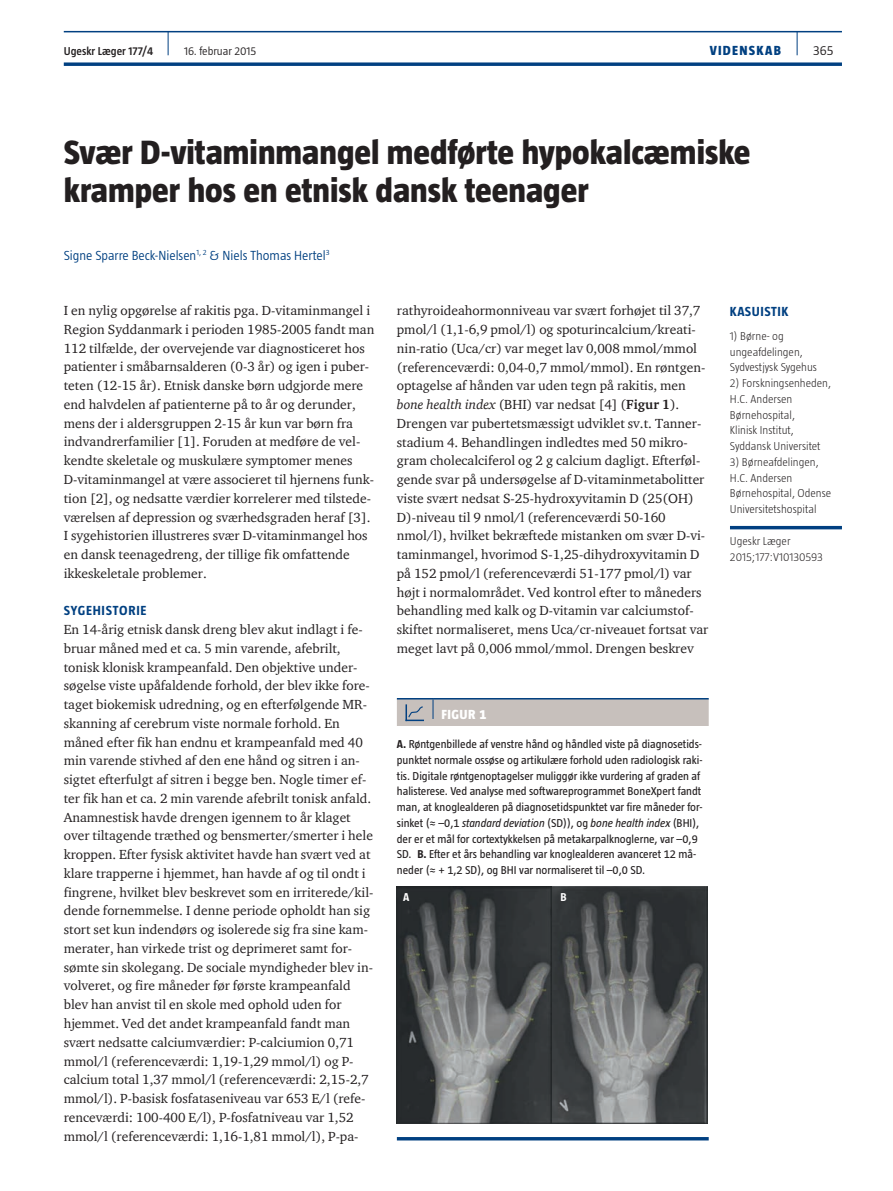
<style>
.page{position:relative;width:893px;height:1191px;background:#fff}
.page>*{position:absolute;margin:0;border:0;box-sizing:border-box;transform-origin:0 0}
.t1{font:800 34.5px/38.2px "Taz";color:#231f20}
.t2{font:13.5px/18.8px "ITC Charter Com";color:#231f20}
.t3{font:300 13.5px "Taz";color:#014081}
.t4{font:700 13.5px "Taz";letter-spacing:.05em;color:#014081}
.t5{font:800 13.5px "Taz";letter-spacing:.095em;color:#014081}
.t6{font:800 13.5px "Taz";color:#fff}
.t7{font:300 13.5px "Taz";color:#231f20}
.t8{font:11.7px/15.8px "Taz";color:#231f20}
.t9{font:300 11.7px/15.8px "Taz";color:#231f20}
.t10{font:600 11.7px "Taz";color:#231f20}
.t11{font:300 11.7px "Taz";color:#231f20}
.t12{font:700 11.7px "Taz";color:#fff}
.s1{font-style:italic}
.s2{font-weight:700}
</style>
<div class="page">
<hr style="left:64px;top:31px;width:778px;height:1px;background:#014081">
<svg style="left:64px;top:62px;width:778px;height:4px;background:#235991"></svg>
<svg style="left:797px;top:32px;width:1px;height:23px"></svg>
<svg style="left:168px;top:32px;width:1px;height:23px"></svg>
<hr style="left:730px;top:526px;width:112px;height:3px;background:#014081">
<hr style="left:397px;top:698px;width:36px;height:1px;background:#014081">
<hr style="left:433px;top:698px;width:276px;height:1px;background:#014081">
<div style="left:397px;top:699px;width:312px;height:27px;background:#c7c0bc"></div>
<img style="left:397px;top:887px;width:310px;height:236px">
<hr style="left:397px;top:1137px;width:312px;height:3px;background:#014081">
<p class="t10" style="left:64px;top:45px;width:91px">Ugeskr Læger 177/4</p>
<p class="t11" style="left:184px;top:45px;width:74px">16. februar 2015</p>
<p class="t5" style="left:710px;top:43px;width:73px">VIDENSKAB</p>
<p class="t7" style="left:813px;top:43px;width:22px">365</p>
<h1 class="t1" style="left:64px;top:133px;width:688px">Svær D-vitaminmangel medførte hypokalcæmiske kramper hos en etnisk dansk teenager</h1>
<p class="t3" style="left:64px;top:248px;width:267px">Signe Sparre Beck-Nielsen<sup>1,</sup> <sup>2</sup> &amp; Niels Thomas Hertel<sup>3</sup></p>
<p class="t2" style="left:64px;top:301px;width:312px">I en nylig opgørelse af rakitis pga. D-vitaminmangel i Region Syddanmark i perioden 1985-2005 fandt man 112 tilfælde, der overvejende var diagnosticeret hos patienter i småbarnsalderen (0-3 år) og igen i puber&shy;teten (12-15 år). Etnisk danske børn udgjorde mere end halvdelen af patienterne på to år og derunder, mens der i aldersgruppen 2-15 år kun var børn fra indvandrerfamilier [1]. Foruden at medføre de vel&shy;kendte skeletale og muskulære symptomer menes D-vitaminmangel at være associeret til hjernens funk&shy;tion [2], og nedsatte værdier korrelerer med tilstede&shy;værelsen af depression og sværhedsgraden heraf [3].<br>I sygehistorien illustreres svær D-vitaminmangel hos en dansk teenagedreng, der tillige fik omfattende ikkeskeletale problemer.</p>
<p class="t4" style="left:64px;top:603px;width:84px">SYGEHISTORIE</p>
<p class="t2" style="left:64px;top:620px;width:311px">En 14-årig etnisk dansk dreng blev akut indlagt i fe&shy;bruar måned med et ca. 5 min varende, afebrilt, tonisk klonisk krampeanfald. Den objektive under&shy;søgelse viste upåfaldende forhold, der blev ikke fore&shy;taget biokemisk udredning, og en efterfølgende MR&shy;skanning af cerebrum viste normale forhold. En måned efter fik han endnu et krampeanfald med 40 min varende stivhed af den ene hånd og sitren i an&shy;sigtet efterfulgt af sitren i begge ben. Nogle timer ef&shy;ter fik han et ca. 2 min varende afebrilt tonisk anfald.<br>Anamnestisk havde drengen igennem to år klaget over tiltagende træthed og bensmerter/smerter i hele kroppen. Efter fysisk aktivitet havde han svært ved at klare trapperne i hjemmet, han havde af og til ondt i fingrene, hvilket blev beskrevet som en irriterede/kil&shy;dende fornemmelse. I denne periode opholdt han sig stort set kun indendørs og isolerede sig fra sine kam&shy;merater, han virkede trist og deprimeret samt for&shy;sømte sin skolegang. De sociale myndigheder blev in&shy;volveret, og fire måneder før første krampeanfald blev han anvist til en skole med ophold uden for hjemmet. Ved det andet krampeanfald fandt man svært nedsatte calciumværdier: P-calciumion 0,71 mmol/l (referenceværdi: 1,19-1,29 mmol/l) og P&shy;calcium total 1,37 mmol/l (referenceværdi: 2,15-2,7 mmol/l). P-basisk fosfataseniveau var 653 E/l (refe&shy;renceværdi: 100-400 E/l), P-fosfatniveau var 1,52 mmol/l (referenceværdi: 1,16-1,81 mmol/l), P-pa-</p>
<p class="t2" style="left:397px;top:301px;width:313px">rathyroideahormonniveau var svært forhøjet til 37,7 pmol/l (1,1-6,9 pmol/l) og spoturincalcium/kreati&shy;nin-ratio (Uca/cr) var meget lav 0,008 mmol/mmol (referenceværdi: 0,04-0,7 mmol/mmol). En røntgen&shy;optagelse af hånden var uden tegn på rakitis, men <span class="s1">bone health index</span> (BHI) var nedsat [4] (<span class="s2">Figur 1</span>).<br>Drengen var pubertetsmæssigt udviklet sv.t. Tanner&shy;stadium 4. Behandlingen indledtes med 50 mikro&shy;gram cholecalciferol og 2 g calcium dagligt. Efterføl&shy;gende svar på undersøgelse af D-vitaminmetabolitter viste svært nedsat S-25-hydroxyvitamin D (25(OH)<br>D)-niveau til 9 nmol/l (referenceværdi 50-160 nmol/l), hvilket bekræftede mistanken om svær D-vi&shy;taminmangel, hvorimod S-1,25-dihydroxyvitamin D på 152 pmol/l (referenceværdi 51-177 pmol/l) var højt i normalområdet. Ved kontrol efter to måneders behandling med kalk og D-vitamin var calciumstof&shy;skiftet normaliseret, mens Uca/cr-niveauet fortsat var meget lavt på 0,006 mmol/mmol. Drengen beskrev</p>
<p class="t6" style="left:441px;top:707px;width:46px">Figur 1</p>
<p class="t8" style="left:397px;top:736px;width:307px"><span class="s2">A.</span> Røntgenbillede af venstre hånd og håndled viste på diagnosetids&shy;punktet normale ossøse og artikulære forhold uden radiologisk raki&shy;tis. Digitale røntgenoptagelser muliggør ikke vurdering af graden af halisterese. Ved analyse med softwareprogrammet BoneXpert fandt man, at knoglealderen på diagnosetidspunktet var fire måneder for&shy;sinket (≈ –0,1 <span class="s1">standard deviation</span> (SD)), og <span class="s1">bone health index</span> (BHI), der er et mål for cortextykkelsen på metakarpalknoglerne, var –0,9<br>SD. <span class="s2">B.</span> Efter et års behandling var knoglealderen avanceret 12 må&shy;neder (≈ + 1,2 SD), og BHI var normaliseret til –0,0 SD.</p>
<p class="t12" style="left:403px;top:891px;width:8px">A</p>
<p class="t12" style="left:561px;top:891px;width:8px">B</p>
<p class="t4" style="left:730px;top:303px;width:37px">KASUISTIK</p>
<p class="t9" style="left:730px;top:328px;width:89px">1) Børne- og ungeafdelingen,<br>Sydvestjysk Sygehus</p>
<p class="t9" style="left:730px;top:375px;width:103px">2) Forskningsenheden,<br>H.C. Andersen<br>Børnehospital,<br>Klinisk Institut,<br>Syddansk Universitet</p>
<p class="t9" style="left:730px;top:454px;width:103px">3) Børneafdelingen,<br>H.C. Andersen<br>Børnehospital, Odense<br>Universitetshospital</p>
<p class="t9" style="left:730px;top:533px;width:94px">Ugeskr Læger<br>2015;177:V10130593</p>
</div>
